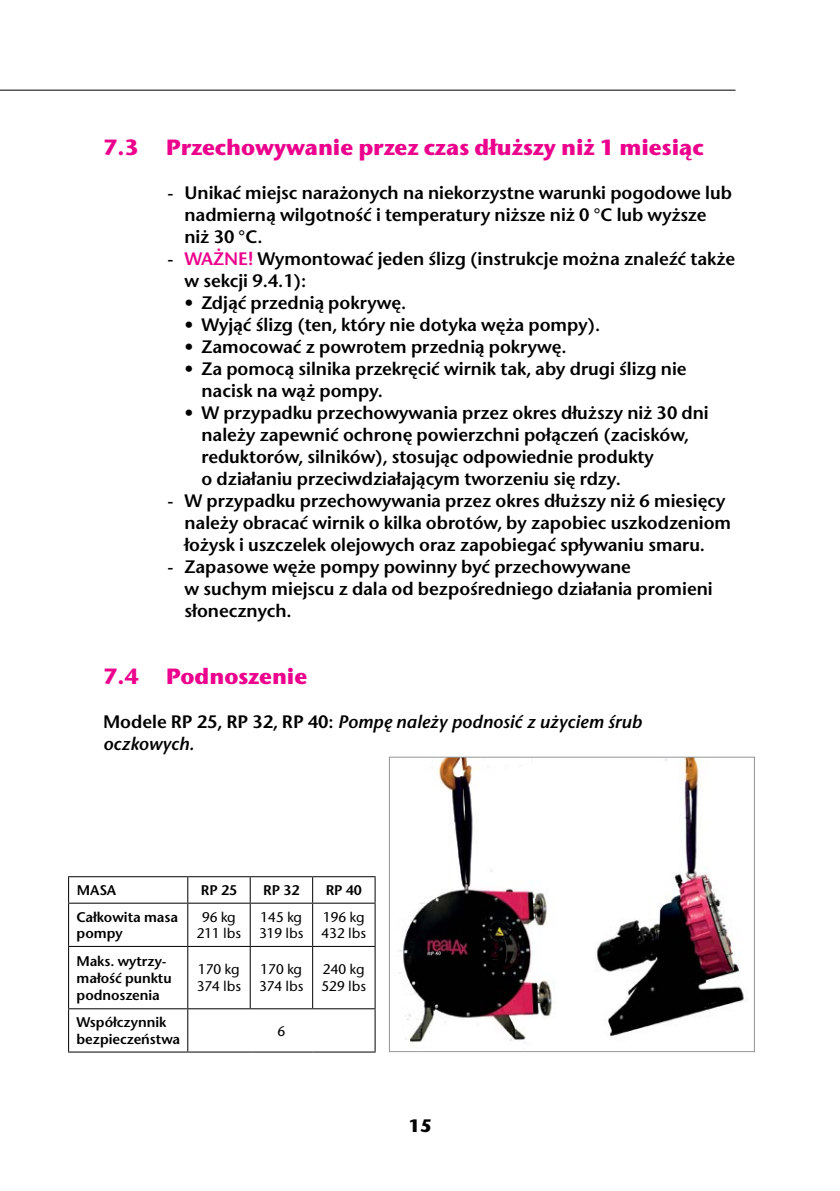
<style>
.page{position:relative;width:840px;height:1191px;background:#fff}
.page>*{position:absolute;margin:0;border:0;box-sizing:border-box;transform-origin:0 0}
.t1{font:700 22px "Stone Sans ITC";color:#ec008c}
.t2{font:600 18px/22px "Stone Sans ITC";color:#000}
.t3{font:italic 600 18px/22px "Stone Sans ITC";color:#000}
.t4{font:700 18px "Stone Sans ITC";color:#000}
.t5{font:600 14px/16.8px "Stone Sans ITC";color:#000}
.t6{font:500 14px/16.8px "Stone Sans ITC";color:#000}
.s1{color:#ec008c}
.s2{font-style:normal}
</style>
<div class="page">
<hr style="left:0;top:90px;width:735px;height:1px;background:#000">
<img style="left:398px;top:758px;width:346px;height:285px">
<div style="left:389px;top:756px;width:365px;height:296px;border:1px solid #939598"></div>
<hr style="left:68px;top:876px;width:120px;height:1px;background:#000">
<svg style="left:68px;top:877px;width:1px;height:25px"></svg>
<hr style="left:188px;top:876px;width:62px;height:1px;background:#000">
<svg style="left:187px;top:877px;width:1px;height:25px"></svg>
<hr style="left:250px;top:876px;width:62px;height:1px;background:#000">
<svg style="left:249px;top:877px;width:1px;height:25px"></svg>
<hr style="left:312px;top:876px;width:63px;height:1px;background:#000">
<svg style="left:312px;top:877px;width:1px;height:25px"></svg>
<svg style="left:374px;top:877px;width:1px;height:25px"></svg>
<hr style="left:68px;top:902px;width:120px;height:1px;background:#000">
<hr style="left:68px;top:903px;width:1px;height:43px;background:#000">
<hr style="left:188px;top:902px;width:62px;height:1px;background:#000">
<hr style="left:187px;top:903px;width:1px;height:43px;background:#000">
<hr style="left:250px;top:902px;width:62px;height:1px;background:#000">
<hr style="left:249px;top:903px;width:1px;height:43px;background:#000">
<hr style="left:312px;top:902px;width:63px;height:1px;background:#000">
<hr style="left:312px;top:903px;width:1px;height:43px;background:#000">
<hr style="left:374px;top:903px;width:1px;height:43px;background:#000">
<hr style="left:68px;top:946px;width:120px;height:1px;background:#000">
<hr style="left:68px;top:947px;width:1px;height:61px;background:#000">
<hr style="left:188px;top:946px;width:62px;height:1px;background:#000">
<hr style="left:187px;top:947px;width:1px;height:61px;background:#000">
<hr style="left:250px;top:946px;width:62px;height:1px;background:#000">
<hr style="left:249px;top:947px;width:1px;height:61px;background:#000">
<hr style="left:312px;top:946px;width:63px;height:1px;background:#000">
<hr style="left:312px;top:947px;width:1px;height:61px;background:#000">
<hr style="left:374px;top:947px;width:1px;height:61px;background:#000">
<hr style="left:68px;top:1008px;width:120px;height:1px;background:#000">
<hr style="left:68px;top:1009px;width:1px;height:42px;background:#000">
<hr style="left:188px;top:1008px;width:62px;height:1px;background:#000">
<hr style="left:187px;top:1009px;width:1px;height:42px;background:#000">
<hr style="left:250px;top:1008px;width:62px;height:1px;background:#000">
<hr style="left:312px;top:1008px;width:63px;height:1px;background:#000">
<hr style="left:374px;top:1009px;width:1px;height:42px;background:#000">
<hr style="left:68px;top:1051px;width:120px;height:1px;background:#000">
<hr style="left:188px;top:1051px;width:62px;height:1px;background:#000">
<hr style="left:250px;top:1051px;width:62px;height:1px;background:#000">
<hr style="left:312px;top:1051px;width:63px;height:1px;background:#000">
<p class="t1" style="left:103px;top:133px;width:601px">7.3 Przechowywanie przez czas dłuższy niż 1 miesiąc</p>
<p class="t2" style="left:184px;top:182px;width:548px;text-indent:-17px">- Unikać miejsc narażonych na niekorzystne warunki pogodowe lub nadmierną wilgotność i temperatury niższe niż 0 °C lub wyższe niż 30 °C.</p>
<p class="t2" style="left:184px;top:248px;width:551px;text-indent:-17px">- <span class="s1">WAŻNE!</span> Wymontować jeden ślizg (instrukcje można znaleźć także w sekcji 9.4.1):</p>
<p class="t2" style="left:184px;top:292px;width:223px">• Zdjąć przednią pokrywę.</p>
<p class="t2" style="left:184px;top:314px;width:417px">• Wyjąć ślizg (ten, który nie dotyka węża pompy).</p>
<p class="t2" style="left:184px;top:336px;width:383px">• Zamocować z powrotem przednią pokrywę.</p>
<p class="t2" style="left:201px;top:358px;width:486px;text-indent:-17px">• Za pomocą silnika przekręcić wirnik tak, aby drugi ślizg nie nacisk na wąż pompy.</p>
<p class="t2" style="left:201px;top:402px;width:508px;text-indent:-17px">• W przypadku przechowywania przez okres dłuższy niż 30 dni należy zapewnić ochronę powierzchni połączeń (zacisków, reduktorów, silników), stosując odpowiednie produkty<br>o działaniu przeciwdziałającym tworzeniu się rdzy.</p>
<p class="t2" style="left:184px;top:490px;width:548px;text-indent:-17px">- W przypadku przechowywania przez okres dłuższy niż 6 miesięcy należy obracać wirnik o kilka obrotów, by zapobiec uszkodzeniom łożysk i uszczelek olejowych oraz zapobiegać spływaniu smaru.</p>
<p class="t2" style="left:184px;top:556px;width:529px;text-indent:-17px">- Zapasowe węże pompy powinny być przechowywane<br>w suchym miejscu z dala od bezpośredniego działania promieni słonecznych.</p>
<p class="t1" style="left:103px;top:661px;width:206px">7.4 Podnoszenie</p>
<p class="t3" style="left:103px;top:710px;width:540px"><span class="s2">Modele RP 25, RP 32, RP 40:</span> Pompę należy podnosić z użyciem śrub oczkowych.</p>
<p class="t5" style="left:77px;top:882px;width:24px">Masa</p>
<p class="t5" style="left:201px;top:882px;width:38px">RP 25</p>
<p class="t5" style="left:263px;top:882px;width:38px">RP 32</p>
<p class="t5" style="left:325px;top:882px;width:38px">RP 40</p>
<p class="t5" style="left:77px;top:908px;width:103px">Całkowita masa pompy</p>
<p class="t6" style="left:196px;top:908px;width:46px;text-align:center">96 kg<br>211 lbs</p>
<p class="t6" style="left:259px;top:908px;width:46px">145 kg<br>319 lbs</p>
<p class="t6" style="left:321px;top:908px;width:46px">196 kg<br>432 lbs</p>
<p class="t5" style="left:77px;top:952px;width:97px">Maks. wytrzy&shy;małość punktu podnoszenia</p>
<p class="t6" style="left:196px;top:961px;width:46px">170 kg<br>374 lbs</p>
<p class="t6" style="left:259px;top:961px;width:46px">170 kg<br>374 lbs</p>
<p class="t6" style="left:321px;top:961px;width:46px">240 kg<br>529 lbs</p>
<p class="t5" style="left:76px;top:1014px;width:105px">Współczynnik bezpieczeństwa</p>
<p class="t6" style="left:277px;top:1022px;width:9px">6</p>
<p class="t4" style="left:408px;top:1113px;width:25px">15</p>
</div>
